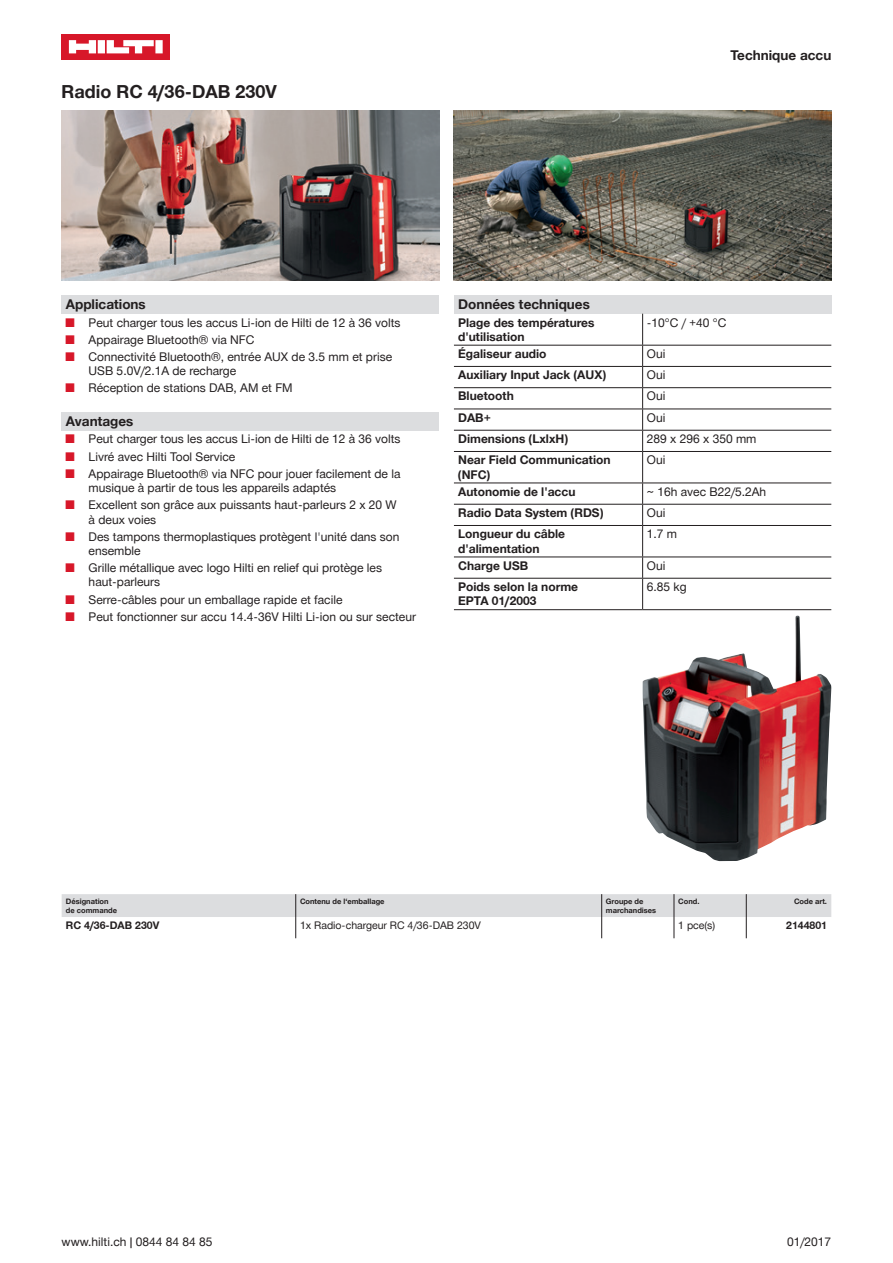
<style>
.page{position:relative;width:893px;height:1263px;background:#fff}
.page>*{position:absolute;margin:0;border:0;box-sizing:border-box;transform-origin:0 0}
.t1{font:700 18px "Hilti";color:#231f20}
.t2{font:700 13.5px "Hilti";color:#231f20}
.t3{font:12px/14.4px "Hilti";color:#231f20}
.t4{font:700 12px/14.4px "Hilti";color:#231f20}
.t5{font:10.5px "Hilti";color:#231f20}
.t6{font:700 10.5px "Hilti";color:#231f20}
.t7{font:700 7.5px/9px "Hilti";color:#231f20}
.s1{color:#d71729}
</style>
<div class="page">
<div style="left:62px;top:34px;width:108px;height:26px;background:#d71729"></div>
<svg style="left:69px;top:40px;width:94px;height:13px"></svg>
<svg style="left:62px;top:894px;width:769px;height:44px"></svg>
<img style="left:62px;top:111px;width:377px;height:170px">
<img style="left:454px;top:111px;width:377px;height:170px">
<div style="left:454px;top:296px;width:377px;height:18px;background:#dcdddf"></div>
<hr style="left:642px;top:314px;width:1px;height:31px;background:#231f20">
<hr style="left:454px;top:345px;width:189px;height:1px;background:#231f20">
<hr style="left:643px;top:345px;width:188px;height:1px;background:#231f20">
<hr style="left:454px;top:366px;width:189px;height:1px;background:#231f20">
<hr style="left:643px;top:366px;width:188px;height:1px;background:#231f20">
<hr style="left:454px;top:387px;width:189px;height:1px;background:#231f20">
<hr style="left:643px;top:387px;width:188px;height:1px;background:#231f20">
<hr style="left:454px;top:409px;width:189px;height:1px;background:#231f20">
<hr style="left:643px;top:409px;width:188px;height:1px;background:#231f20">
<hr style="left:454px;top:430px;width:189px;height:1px;background:#231f20">
<hr style="left:643px;top:430px;width:188px;height:1px;background:#231f20">
<svg style="left:642px;top:346px;width:1px;height:105px"></svg>
<hr style="left:454px;top:451px;width:189px;height:1px;background:#231f20">
<hr style="left:643px;top:451px;width:188px;height:1px;background:#231f20">
<hr style="left:642px;top:452px;width:1px;height:31px;background:#231f20">
<hr style="left:454px;top:483px;width:189px;height:1px;background:#231f20">
<hr style="left:643px;top:483px;width:188px;height:1px;background:#231f20">
<hr style="left:454px;top:504px;width:189px;height:1px;background:#231f20">
<hr style="left:643px;top:504px;width:188px;height:1px;background:#231f20">
<svg style="left:642px;top:483px;width:1px;height:42px"></svg>
<hr style="left:454px;top:525px;width:189px;height:1px;background:#231f20">
<hr style="left:643px;top:525px;width:188px;height:1px;background:#231f20">
<hr style="left:642px;top:526px;width:1px;height:31px;background:#231f20">
<hr style="left:454px;top:557px;width:189px;height:1px;background:#231f20">
<hr style="left:643px;top:557px;width:188px;height:1px;background:#231f20">
<svg style="left:642px;top:557px;width:1px;height:21px"></svg>
<hr style="left:454px;top:578px;width:189px;height:1px;background:#231f20">
<hr style="left:643px;top:578px;width:188px;height:1px;background:#231f20">
<hr style="left:642px;top:579px;width:1px;height:30px;background:#231f20">
<hr style="left:454px;top:609px;width:189px;height:1px;background:#231f20">
<hr style="left:643px;top:609px;width:188px;height:1px;background:#231f20">
<img style="left:643px;top:616px;width:188px;height:245px">
<div style="left:62px;top:296px;width:377px;height:18px;background:#dcdddf"></div>
<div style="left:62px;top:412px;width:377px;height:19px;background:#dcdddf"></div>
<h1 class="t1" style="left:62px;top:81px;width:217px">Radio RC 4/36-DAB 230V</h1>
<p class="t2" style="left:731px;top:47px;width:102px">Technique accu</p>
<p class="t2" style="left:66px;top:297px;width:81px">Applications</p>
<p class="t3" style="left:66px;top:315px;width:336px"><span class="s1">■</span> Peut charger tous les accus Li-ion de Hilti de 12 à 36 volts</p>
<p class="t3" style="left:66px;top:332px;width:190px"><span class="s1">■</span> Appairage Bluetooth® via NFC</p>
<p class="t3" style="left:89px;top:349px;width:305px;text-indent:-23px"><span class="s1">■</span> Connectivité Bluetooth®, entrée AUX de 3.5 mm et prise<br>USB 5.0V/2.1A de recharge</p>
<p class="t3" style="left:66px;top:381px;width:228px"><span class="s1">■</span> Réception de stations DAB, AM et FM</p>
<p class="t2" style="left:66px;top:414px;width:69px">Avantages</p>
<p class="t3" style="left:66px;top:432px;width:336px"><span class="s1">■</span> Peut charger tous les accus Li-ion de Hilti de 12 à 36 volts</p>
<p class="t3" style="left:66px;top:449px;width:171px"><span class="s1">■</span> Livré avec Hilti Tool Service</p>
<p class="t3" style="left:89px;top:466px;width:313px;text-indent:-23px"><span class="s1">■</span> Appairage Bluetooth® via NFC pour jouer facilement de la musique à partir de tous les appareils adaptés</p>
<p class="t3" style="left:89px;top:498px;width:310px;text-indent:-23px"><span class="s1">■</span> Excellent son grâce aux puissants haut-parleurs 2 x 20 W à deux voies</p>
<p class="t3" style="left:89px;top:529px;width:312px;text-indent:-23px"><span class="s1">■</span> Des tampons thermoplastiques protègent l'unité dans son ensemble</p>
<p class="t3" style="left:89px;top:561px;width:295px;text-indent:-23px"><span class="s1">■</span> Grille métallique avec logo Hilti en relief qui protège les haut-parleurs</p>
<p class="t3" style="left:66px;top:592px;width:278px"><span class="s1">■</span> Serre-câbles pour un emballage rapide et facile</p>
<p class="t3" style="left:66px;top:609px;width:352px"><span class="s1">■</span> Peut fonctionner sur accu 14.4-36V Hilti Li-ion ou sur secteur</p>
<p class="t2" style="left:458px;top:297px;width:133px">Données techniques</p>
<p class="t4" style="left:458px;top:315px;width:138px">Plage des températures d'utilisation</p>
<p class="t3" style="left:647px;top:315px;width:81px">-10°C / +40 °C</p>
<p class="t4" style="left:458px;top:347px;width:90px">Égaliseur audio</p>
<p class="t3" style="left:647px;top:347px;width:20px">Oui</p>
<p class="t4" style="left:458px;top:368px;width:149px">Auxiliary Input Jack (AUX)</p>
<p class="t3" style="left:647px;top:368px;width:20px">Oui</p>
<p class="t4" style="left:458px;top:389px;width:57px">Bluetooth</p>
<p class="t3" style="left:647px;top:389px;width:20px">Oui</p>
<p class="t4" style="left:458px;top:410px;width:34px">DAB+</p>
<p class="t3" style="left:647px;top:410px;width:20px">Oui</p>
<p class="t4" style="left:458px;top:432px;width:111px">Dimensions (LxlxH)</p>
<p class="t3" style="left:647px;top:432px;width:111px">289 x 296 x 350 mm</p>
<p class="t4" style="left:458px;top:453px;width:154px">Near Field Communication (NFC)</p>
<p class="t3" style="left:647px;top:453px;width:20px">Oui</p>
<p class="t4" style="left:458px;top:484px;width:119px">Autonomie de l'accu</p>
<p class="t3" style="left:647px;top:484px;width:121px">~ 16h avec B22/5.2Ah</p>
<p class="t4" style="left:458px;top:506px;width:147px">Radio Data System (RDS)</p>
<p class="t3" style="left:647px;top:506px;width:20px">Oui</p>
<p class="t4" style="left:458px;top:527px;width:108px">Longueur du câble d'alimentation</p>
<p class="t3" style="left:647px;top:527px;width:32px">1.7 m</p>
<p class="t4" style="left:458px;top:558px;width:72px">Charge USB</p>
<p class="t3" style="left:647px;top:558px;width:20px">Oui</p>
<p class="t4" style="left:458px;top:580px;width:121px">Poids selon la norme<br>EPTA 01/2003</p>
<p class="t3" style="left:647px;top:580px;width:41px">6.85 kg</p>
<p class="t7" style="left:66px;top:897px;width:53px">Désignation de commande</p>
<p class="t7" style="left:300px;top:897px;width:86px">Contenu de l‘emballage</p>
<p class="t7" style="left:606px;top:897px;width:52px">Groupe de marchandises</p>
<p class="t7" style="left:678px;top:897px;width:23px">Cond.</p>
<p class="t7" style="left:794px;top:897px;width:35px">Code art.</p>
<p class="t6" style="left:66px;top:919px;width:95px">RC 4/36-DAB 230V</p>
<p class="t5" style="left:300px;top:919px;width:182px">1x Radio-chargeur RC 4/36-DAB 230V</p>
<p class="t5" style="left:678px;top:919px;width:38px">1 pce(s)</p>
<p class="t6" style="left:786px;top:919px;width:42px">2144801</p>
<p class="t3" style="left:62px;top:1234px;width:152px">www.hilti.ch | 0844 84 84 85</p>
<p class="t3" style="left:787px;top:1234px;width:46px">01/2017</p>
</div>
